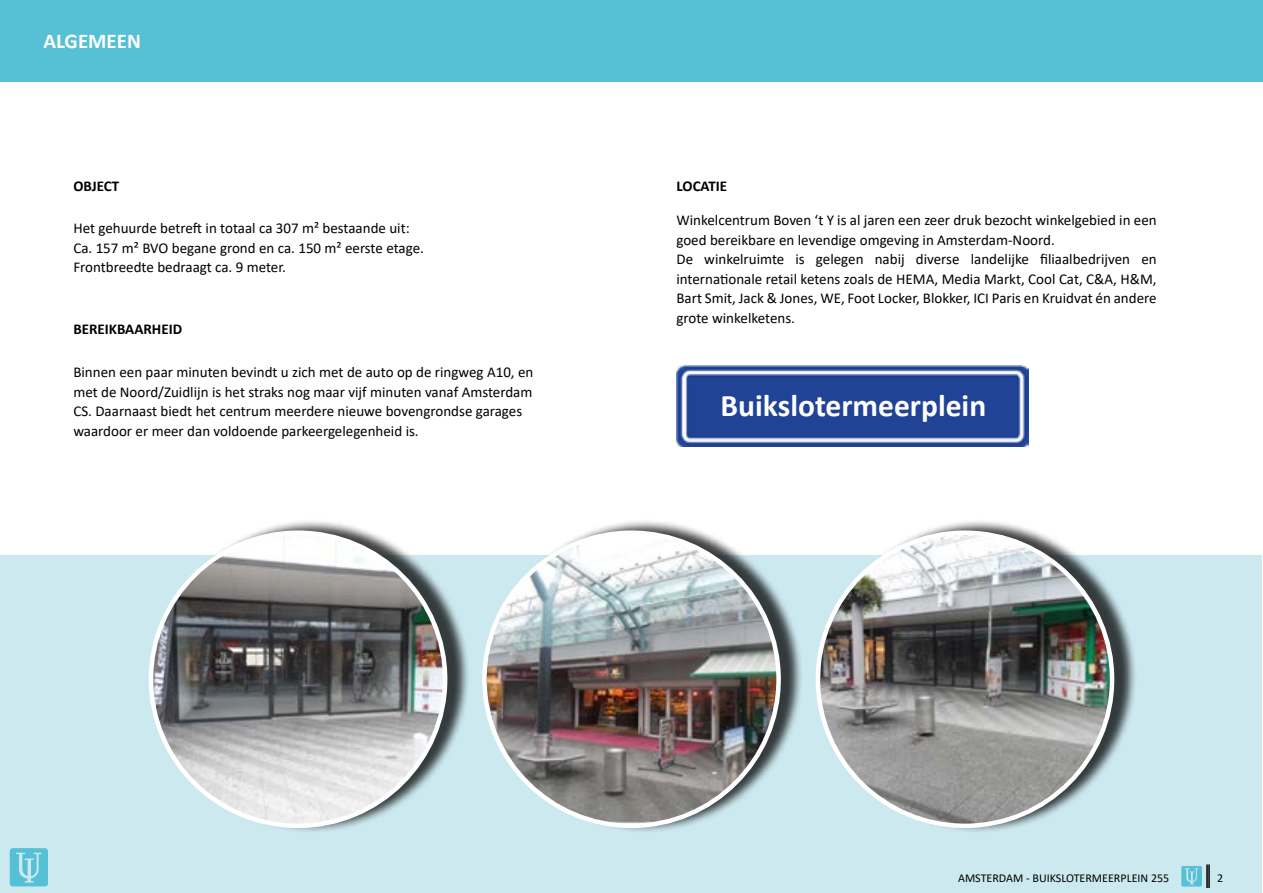
<style>
.page{position:relative;width:1263px;height:893px;background:#fff}
.page>*{position:absolute;margin:0;border:0;box-sizing:border-box;transform-origin:0 0}
.t1{font:700 31.5px "Calibri";color:#fff}
.t2{font:700 18px "Calibri";color:#fff}
.t3{font:15px/19.5px "Calibri";color:#000}
.t4{font:700 15px "Calibri";color:#000}
.t5{font:12px "Calibri";color:#000}
</style>
<div class="page">
<div style="left:1px;top:555px;width:1261px;height:338px;background:#cde9f0"></div>
<svg style="left:10px;top:848px;width:38px;height:38px"></svg>
<div style="left:0;top:0;width:1263px;height:81px;background:#56c0d4"></div>
<svg style="left:1181px;top:864px;width:28px;height:24px"></svg>
<div style="left:155px;top:520px;width:315px;height:313px;background:#000;opacity:.75"></div>
<img style="left:151px;top:535px;width:294px;height:291px">
<div style="left:489px;top:520px;width:315px;height:313px;background:#000;opacity:.75"></div>
<img style="left:486px;top:533px;width:293px;height:293px">
<div style="left:822px;top:520px;width:315px;height:313px;background:#000;opacity:.75"></div>
<img style="left:818px;top:533px;width:294px;height:293px">
<img style="left:676px;top:366px;width:352px;height:80px">
<p class="t2" style="left:43px;top:24px;width:85px">ALGEMEEN</p>
<p class="t4" style="left:73px;top:175px;width:48px">OBJECT</p>
<p class="t3" style="left:73px;top:218px;width:352px">Het gehuurde betreft in totaal ca 307 m² bestaande uit:<br>Ca. 157 m² BVO begane grond en ca. 150 m² eerste etage.<br>Frontbreedte bedraagt ca. 9 meter.</p>
<p class="t4" style="left:73px;top:318px;width:110px">BEREIKBAARHEID</p>
<p class="t3" style="left:73px;top:362px;width:462px">Binnen een paar minuten bevindt u zich met de auto op de ringweg A10, en met de Noord/Zuidlijn is het straks nog maar vijf minuten vanaf Amsterdam CS. Daarnaast biedt het centrum meerdere nieuwe bovengrondse garages waardoor er meer dan voldoende parkeergelegenheid is.</p>
<p class="t4" style="left:676px;top:175px;width:52px">LOCATIE</p>
<p class="t3" style="left:676px;top:210px;width:482px">Winkelcentrum Boven ‘t Y is al jaren een zeer druk bezocht winkelgebied in een goed bereikbare en levendige omgeving in Amsterdam-Noord.<br>De winkelruimte is gelegen nabij diverse landelijke filiaalbedrijven en internationale retail ketens zoals de HEMA, Media Markt, Cool Cat, C&amp;A, H&amp;M, Bart Smit, Jack &amp; Jones, WE, Foot Locker, Blokker, ICI Paris en Kruidvat én andere grote winkelketens.</p>
<h1 class="t1" style="left:721px;top:383px;width:267px">Buikslotermeerplein</h1>
<p class="t5" style="left:958px;top:870px;width:213px">AMSTERDAM - BUIKSLOTERMEERPLEIN 255</p>
<p class="t5" style="left:1217px;top:870px;width:8px">2</p>
</div>
